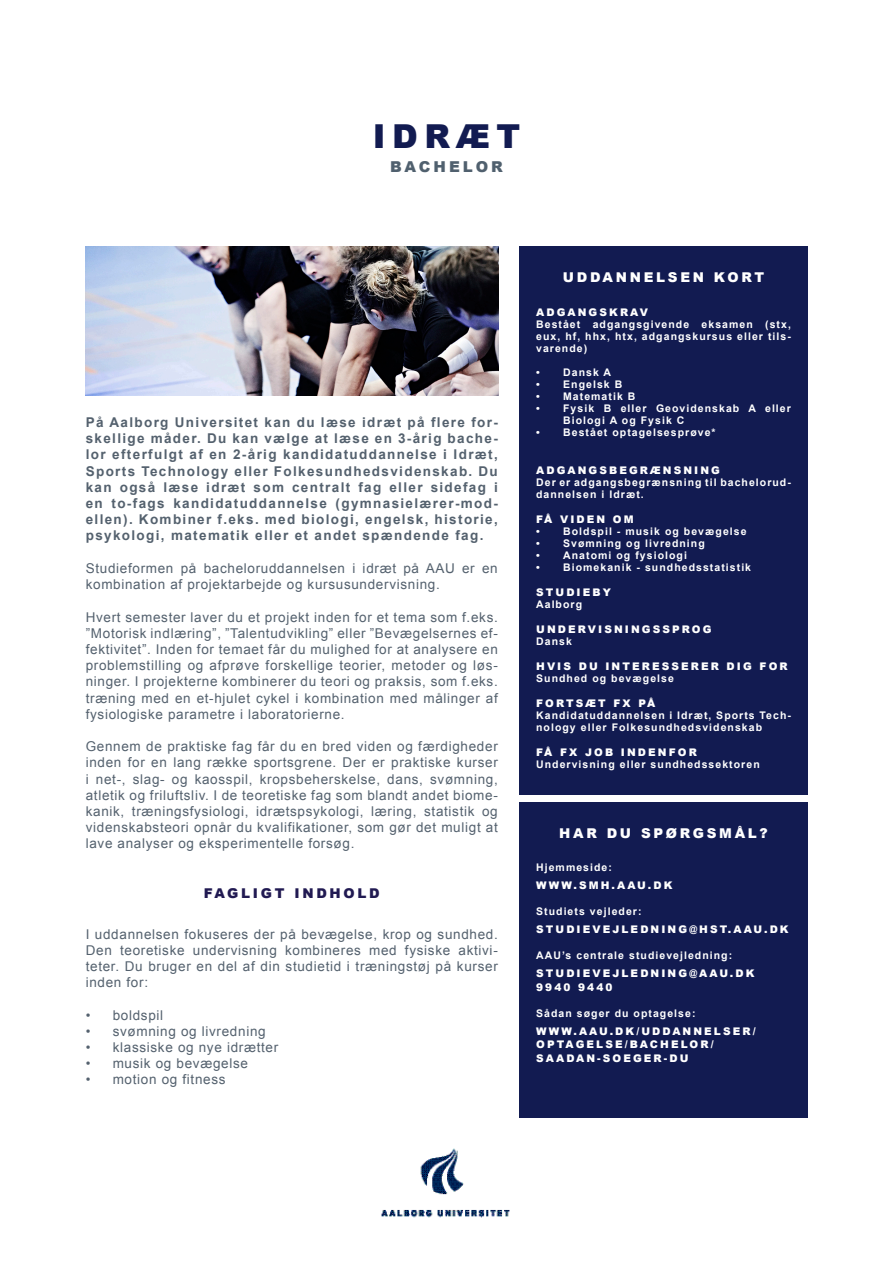
<style>
.page{position:relative;width:893px;height:1263px;background:#fff}
.page>*{position:absolute;margin:0;border:0;box-sizing:border-box;transform-origin:0 0}
.Uddannelsestitel{font:900 33px "Arial";letter-spacing:.2em;color:#121b51}
.Undetitel{font:900 15px "Arial";letter-spacing:.2em;color:#50606e}
.Brødtekst{font:13.5px/16.2px "Arial";letter-spacing:.05em;color:#54616e;text-align:justify}
.Manchet{font:700 13.5px/16.2px "Arial";letter-spacing:.1em;color:#54616e;text-align:justify}
.Hvid_titel{font:900 13.5px "Arial";letter-spacing:.2em;color:#fff}
.Overskrift{font:900 13.5px "Arial";letter-spacing:.2em;color:#211a52}
.Hvid_tekst{font:700 10.5px/12px "Arial";letter-spacing:.1em;color:#fff}
.Hvid_tekst__fed{font:900 10.5px/13.5px "Arial";letter-spacing:.2em;color:#fff}
.Hvid_overskrift{font:900 10.5px "Arial";letter-spacing:.2em;color:#fff}
.Hvid_overskrift__tyn{font:700 10.5px "Arial";letter-spacing:.1em;color:#fff}
.Hvid_overskrift-2{font:700 10.5px "Arial";letter-spacing:.1em;color:#fff}
</style>
<div class="page">
<div style="left:519px;top:247px;width:289px;height:548px;background:#121b51"></div>
<div style="left:519px;top:802px;width:289px;height:316px;background:#121b51"></div>
<img style="left:381px;top:1148px;width:129px;height:70px">
<img style="left:86px;top:246px;width:412px;height:149px">
<p class="Uddannelsestitel" style="left:373px;top:112px;width:149px">IDRÆT</p>
<p class="Undetitel" style="left:390px;top:155px;width:114px">BACHELOR</p>
<p class="Manchet" style="left:86px;top:415px;width:414px">På Aalborg Universitet kan du læse idræt på flere for&shy;skellige måder. Du kan vælge at læse en 3-årig bache&shy;lor efterfulgt af en 2-årig kandidatuddannelse i Idræt, Sports Technology eller Folkesundhedsvidenskab. Du kan også læse idræt som centralt fag eller sidefag i en to-fags kandidatuddannelse (gymnasielærer-mod&shy;ellen). Kombiner f.eks. med biologi, engelsk, historie, psykologi, matematik eller et andet spændende fag.</p>
<p class="Brødtekst" style="left:86px;top:560px;width:414px">Studieformen på bacheloruddannelsen i idræt på AAU er en kombination af projektarbejde og kursusundervisning.</p>
<p class="Brødtekst" style="left:86px;top:609px;width:414px">Hvert semester laver du et projekt inden for et tema som f.eks. ”Motorisk indlæring”, ”Talentudvikling” eller ”Bevægelsernes ef&shy;fektivitet”. Inden for temaet får du mulighed for at analysere en problemstilling og afprøve forskellige teorier, metoder og løs&shy;ninger. I projekterne kombinerer du teori og praksis, som f.eks. træning med en et-hjulet cykel i kombination med målinger af fysiologiske parametre i laboratorierne.</p>
<p class="Brødtekst" style="left:86px;top:738px;width:414px">Gennem de praktiske fag får du en bred viden og færdigheder inden for en lang række sportsgrene. Der er praktiske kurser i net-, slag- og kaosspil, kropsbeherskelse, dans, svømning, atletik og friluftsliv. I de teoretiske fag som blandt andet biome&shy;kanik, træningsfysiologi, idrætspsykologi, læring, statistik og videnskabsteori opnår du kvalifikationer, som gør det muligt at lave analyser og eksperimentelle forsøg.</p>
<p class="Overskrift" style="left:204px;top:883px;width:177px">FAGLIGT INDHOLD</p>
<p class="Brødtekst" style="left:86px;top:926px;width:414px">I uddannelsen fokuseres der på bevægelse, krop og sundhed.<br>Den teoretiske undervisning kombineres med fysiske aktivi&shy;teter. Du bruger en del af din studietid i træningstøj på kurser inden for:</p>
<p class="Brødtekst" style="left:86px;top:1007px;width:79px">• boldspil</p>
<p class="Brødtekst" style="left:86px;top:1023px;width:181px">• svømning og livredning</p>
<p class="Brødtekst" style="left:86px;top:1039px;width:194px">• klassiske og nye idrætter</p>
<p class="Brødtekst" style="left:86px;top:1055px;width:164px">• musik og bevægelse</p>
<p class="Brødtekst" style="left:86px;top:1072px;width:141px">• motion og fitness</p>
<p class="Hvid_titel" style="left:563px;top:267px;width:203px">UDDANNELSEN KORT</p>
<p class="Hvid_overskrift" style="left:536px;top:304px;width:113px">ADGANGSKRAV</p>
<p class="Hvid_tekst" style="left:536px;top:318px;width:256px;text-align:justify">Bestået adgangsgivende eksamen (stx, eux, hf, hhx, htx, adgangskursus eller tils&shy;varende)</p>
<p class="Hvid_tekst" style="left:536px;top:366px;width:76px">• Dansk A</p>
<p class="Hvid_tekst" style="left:536px;top:378px;width:88px">• Engelsk B</p>
<p class="Hvid_tekst" style="left:536px;top:390px;width:101px">• Matematik B</p>
<p class="Hvid_tekst" style="left:563px;top:402px;width:229px;text-indent:-27px">• Fysik B eller Geovidenskab A eller<br>Biologi A og Fysik C</p>
<p class="Hvid_tekst" style="left:536px;top:426px;width:181px">• Bestået optagelsesprøve*</p>
<p class="Hvid_overskrift" style="left:536px;top:462px;width:185px">ADGANGSBEGRÆNSNING</p>
<p class="Hvid_tekst" style="left:536px;top:476px;width:256px">Der er adgangsbegrænsning til bachelorud&shy;dannelsen i Idræt.</p>
<p class="Hvid_overskrift" style="left:536px;top:511px;width:99px">FÅ VIDEN OM</p>
<p class="Hvid_tekst" style="left:536px;top:525px;width:212px">• Boldspil - musik og bevægelse</p>
<p class="Hvid_tekst" style="left:536px;top:537px;width:170px">• Svømning og livredning</p>
<p class="Hvid_tekst" style="left:536px;top:549px;width:152px">• Anatomi og fysiologi</p>
<p class="Hvid_tekst" style="left:536px;top:561px;width:216px">• Biomekanik - sundhedsstatistik</p>
<p class="Hvid_overskrift" style="left:536px;top:584px;width:76px">STUDIEBY</p>
<p class="Hvid_tekst" style="left:536px;top:598px;width:47px">Aalborg</p>
<p class="Hvid_overskrift" style="left:536px;top:622px;width:177px">UNDERVISNINGSSPROG</p>
<p class="Hvid_overskrift-2" style="left:536px;top:634px;width:37px">Dansk</p>
<p class="Hvid_overskrift" style="left:536px;top:659px;width:253px">HVIS DU INTERESSERER DIG FOR</p>
<p class="Hvid_tekst" style="left:536px;top:673px;width:139px">Sundhed og bevægelse</p>
<p class="Hvid_overskrift" style="left:536px;top:695px;width:121px">FORTSÆT FX PÅ</p>
<p class="Hvid_tekst" style="left:536px;top:709px;width:256px">Kandidatuddannelsen i Idræt, Sports Tech&shy;nology eller Folkesundhedsvidenskab</p>
<p class="Hvid_overskrift" style="left:536px;top:745px;width:162px">FÅ FX JOB INDENFOR</p>
<p class="Hvid_tekst" style="left:536px;top:759px;width:225px">Undervisning eller sundhedssektoren</p>
<p class="Hvid_titel" style="left:559px;top:823px;width:210px">HAR DU SPØRGSMÅL?</p>
<p class="Hvid_overskrift__tyn" style="left:536px;top:860px;width:77px">Hjemmeside:</p>
<p class="Hvid_tekst__fed" style="left:536px;top:878px;width:138px">WWW.SMH.AAU.DK</p>
<p class="Hvid_overskrift__tyn" style="left:536px;top:904px;width:107px">Studiets vejleder:</p>
<p class="Hvid_tekst__fed" style="left:536px;top:922px;width:254px">STUDIEVEJLEDNING@HST.AAU.DK</p>
<p class="Hvid_overskrift__tyn" style="left:536px;top:949px;width:198px">AAU’s centrale studievejledning:</p>
<p class="Hvid_tekst__fed" style="left:536px;top:966px;width:220px">STUDIEVEJLEDNING@AAU.DK</p>
<p class="Hvid_tekst__fed" style="left:536px;top:980px;width:78px">9940 9440</p>
<p class="Hvid_overskrift__tyn" style="left:536px;top:1006px;width:161px">Sådan søger du optagelse:</p>
<p class="Hvid_tekst__fed" style="left:536px;top:1024px;width:221px">WWW.AAU.DK/UDDANNELSER/<br>OPTAGELSE/BACHELOR/</p>
<p class="Hvid_tekst__fed" style="left:536px;top:1051px;width:154px">SAADAN-SOEGER-DU</p>
</div>
